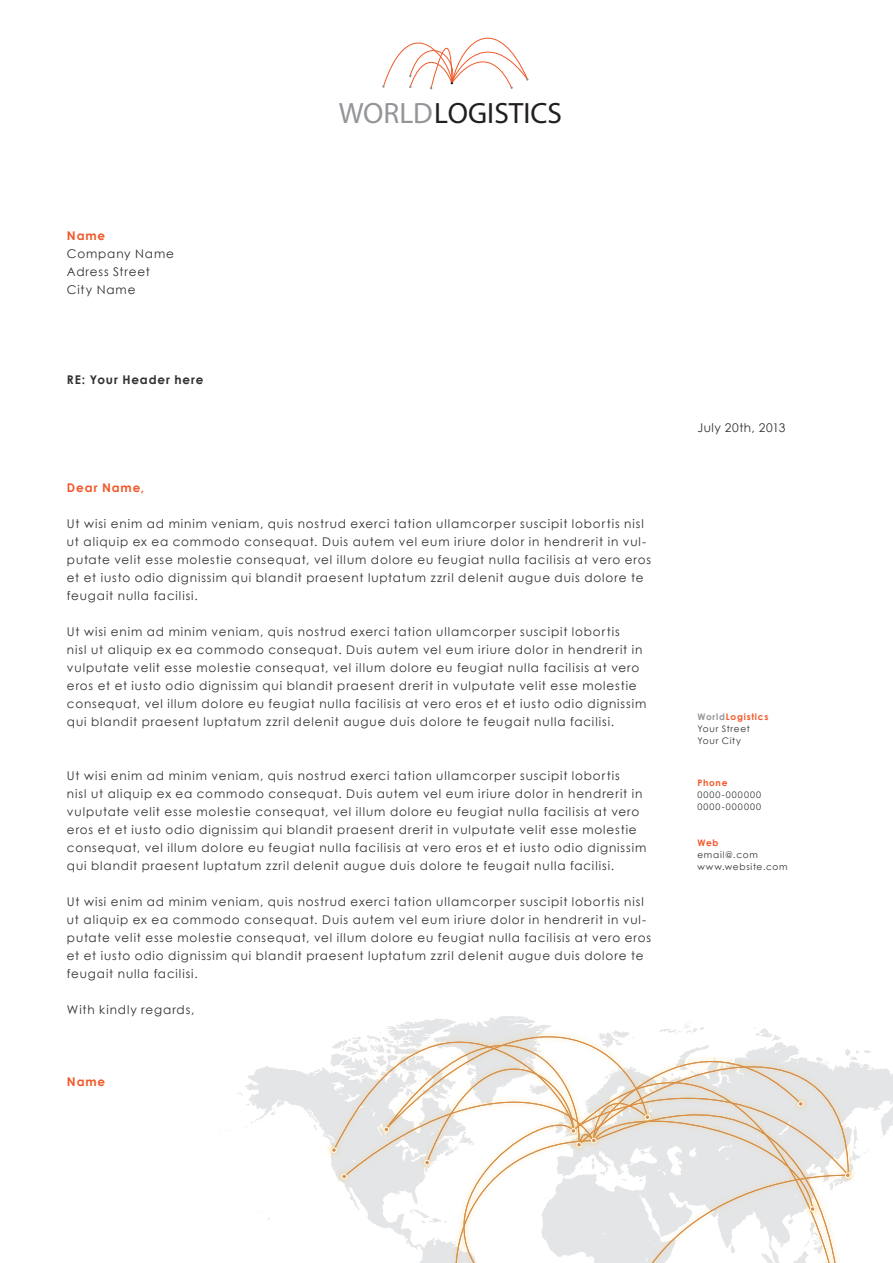
<style>
.page{position:relative;width:893px;height:1263px;background:#fff}
.page>*{position:absolute;margin:0;border:0;box-sizing:border-box;transform-origin:0 0}
.t1{font:29.4px "Miso";color:#231f20}
.Standard_bold{font:12px/18px "Century Gothic";letter-spacing:.075em;color:#312f30}
.Standard_bold-2{font:700 12px "Century Gothic";letter-spacing:.07em;color:#f1592a}
.Standard_bold-3{font:700 12px "Century Gothic";letter-spacing:.07em;color:#312f30}
.Standard_bold-4{font:12px "Century Gothic";letter-spacing:.045em;color:#312f30}
.Standard_bold-5{font:9px "Century Gothic";letter-spacing:.09em;color:#312f30}
.Standard_bold-6{font:9px "Century Gothic";letter-spacing:.12em;color:#312f30}
.Standard_bold-7{font:700 9px "Century Gothic";letter-spacing:.085em;color:#f1592a}
.Standard_bold-8{font:9px "Century Gothic";letter-spacing:.07em;color:#312f30}
.Bold_small{font:700 9px "Century Gothic";letter-spacing:.08em;color:#f1592a}
.s1{color:#939598}
</style>
<div class="page">
<svg style="left:857px;top:1050px;width:36px;height:108px"></svg>
<img style="left:237px;top:1050px;width:620px;height:170px">
<img style="left:324px;top:1093px;width:535px;height:127px">
<svg style="left:331px;top:1016px;width:520px;height:247px"></svg>
<svg style="left:382px;top:37px;width:146px;height:52px"></svg>
<p class="Standard_bold-2" style="left:67px;top:228px;width:40px">Name</p>
<p class="Standard_bold" style="left:67px;top:244px;width:109px">Company Name</p>
<p class="Standard_bold" style="left:67px;top:262px;width:84px">Adress Street</p>
<p class="Standard_bold" style="left:67px;top:280px;width:70px">City Name</p>
<p class="Standard_bold-3" style="left:67px;top:372px;width:138px">RE: Your Header here</p>
<p class="t1" style="left:339px;top:95px;width:225px"><span class="s1">WORLD</span>LOGISTICS</p>
<p class="Standard_bold-2" style="left:67px;top:480px;width:79px">Dear Name,</p>
<p class="Standard_bold" style="left:67px;top:514px;width:586px">Ut wisi enim ad minim veniam, quis nostrud exerci tation ullamcorper suscipit lobortis nisl ut aliquip ex ea commodo consequat. Duis autem vel eum iriure dolor in hendrerit in vul&shy;putate velit esse molestie consequat, vel illum dolore eu feugiat nulla facilisis at vero eros et et iusto odio dignissim qui blandit praesent luptatum zzril delenit augue duis dolore te feugait nulla facilisi.</p>
<p class="Standard_bold" style="left:67px;top:622px;width:581px">Ut wisi enim ad minim veniam, quis nostrud exerci tation ullamcorper suscipit lobortis<br>nisl ut aliquip ex ea commodo consequat. Duis autem vel eum iriure dolor in hendrerit in vulputate velit esse molestie consequat, vel illum dolore eu feugiat nulla facilisis at vero eros et et iusto odio dignissim qui blandit praesent drerit in vulputate velit esse molestie consequat, vel illum dolore eu feugiat nulla facilisis at vero eros et et iusto odio dignissim qui blandit praesent luptatum zzril delenit augue duis dolore te feugait nulla facilisi.</p>
<p class="Standard_bold" style="left:67px;top:766px;width:581px">Ut wisi enim ad minim veniam, quis nostrud exerci tation ullamcorper suscipit lobortis<br>nisl ut aliquip ex ea commodo consequat. Duis autem vel eum iriure dolor in hendrerit in vulputate velit esse molestie consequat, vel illum dolore eu feugiat nulla facilisis at vero eros et et iusto odio dignissim qui blandit praesent drerit in vulputate velit esse molestie consequat, vel illum dolore eu feugiat nulla facilisis at vero eros et et iusto odio dignissim qui blandit praesent luptatum zzril delenit augue duis dolore te feugait nulla facilisi.</p>
<p class="Standard_bold" style="left:67px;top:892px;width:586px">Ut wisi enim ad minim veniam, quis nostrud exerci tation ullamcorper suscipit lobortis nisl ut aliquip ex ea commodo consequat. Duis autem vel eum iriure dolor in hendrerit in vul&shy;putate velit esse molestie consequat, vel illum dolore eu feugiat nulla facilisis at vero eros et et iusto odio dignissim qui blandit praesent luptatum zzril delenit augue duis dolore te feugait nulla facilisi.</p>
<p class="Standard_bold" style="left:67px;top:1000px;width:129px">With kindly regards,</p>
<p class="Standard_bold-2" style="left:67px;top:1074px;width:40px">Name</p>
<p class="Standard_bold-4" style="left:697px;top:420px;width:90px">July 20th, 2013</p>
<p class="Standard_bold-7" style="left:697px;top:711px;width:72px"><span class="s1">World</span>Logistics</p>
<p class="Standard_bold-8" style="left:697px;top:723px;width:54px">Your Street</p>
<p class="Standard_bold-5" style="left:697px;top:735px;width:45px">Your City</p>
<p class="Bold_small" style="left:697px;top:777px;width:32px">Phone</p>
<p class="Standard_bold-6" style="left:697px;top:789px;width:65px">0000-000000</p>
<p class="Standard_bold-6" style="left:697px;top:801px;width:65px">0000-000000</p>
<p class="Bold_small" style="left:697px;top:837px;width:23px">Web</p>
<p class="Standard_bold-5" style="left:697px;top:849px;width:62px">email@.com</p>
<p class="Standard_bold-5" style="left:697px;top:861px;width:92px">www.website.com</p>
</div>
